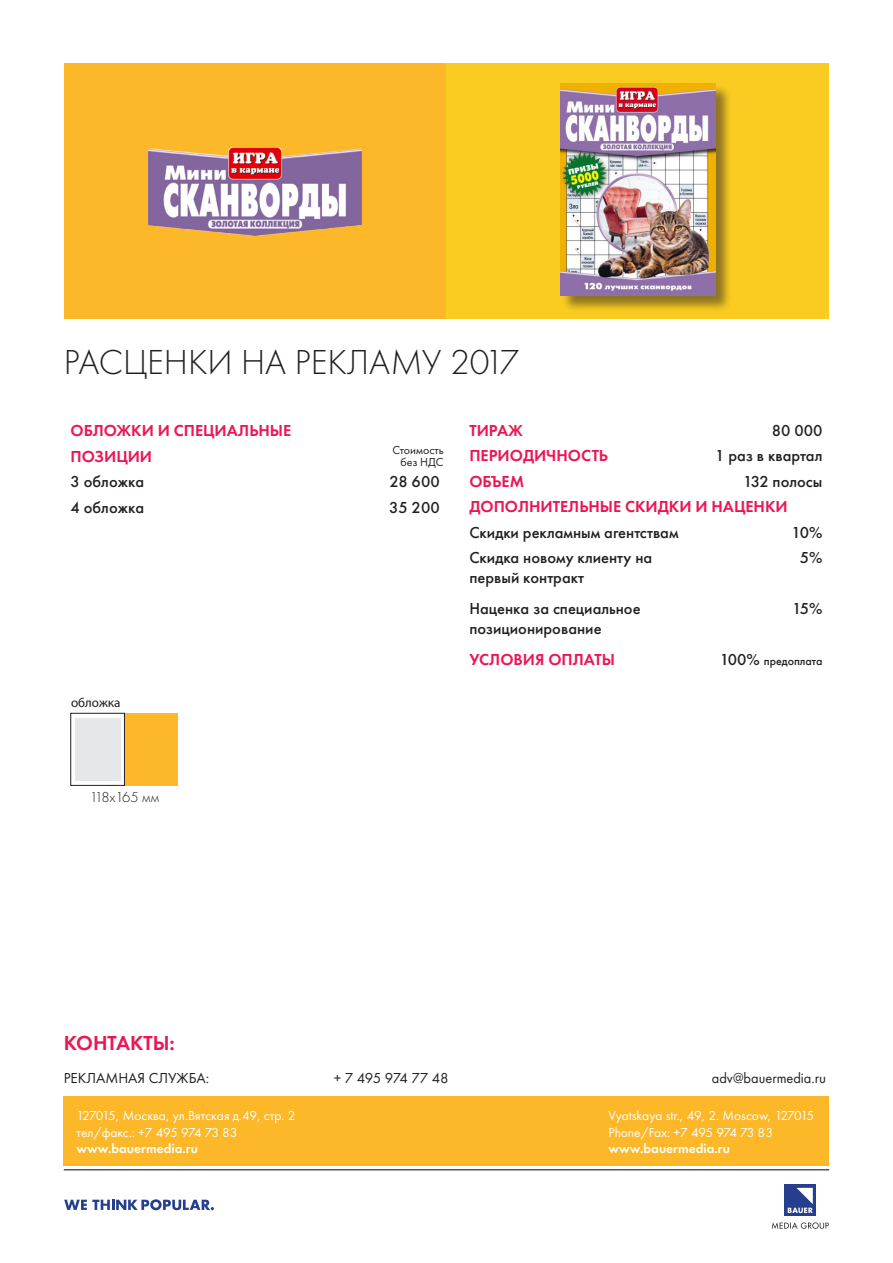
<style>
.page{position:relative;width:893px;height:1263px;background:#fff}
.page>*{position:absolute;margin:0;border:0;box-sizing:border-box;transform-origin:0 0}
.t1{font:300 36px "Futura PT";color:#231f20}
.t2{font:600 21px "Futura PT";color:#ed1654}
.t3{font:500 16.5px/19.8px "Futura PT";color:#231f20}
.t4{font:600 16.5px "Futura PT";color:#ed1654}
.t5{font:15px "Futura PT";color:#231f20;scale:.96 1}
.t6{font:15px "Futura PT";color:#231f20}
.t7{font:15px "Futura PT";letter-spacing:-.03em;color:#231f20}
.t8{font:300 15px "Futura PT";color:#231f20}
.t9{font:13.5px "Futura PT";color:#fff}
.t10{font:13.5px "Futura PT";letter-spacing:-.02em;color:#fff}
.t11{font:600 13.5px "Futura PT";color:#fff}
.t12{font:13.2px "Myriad Pro";color:#231f20}
.t13{font:12px "Futura PT";color:#231f20}
.t14{font:500 12px "Futura PT";color:#231f20}
.s1{font-size:16.5px}
</style>
<div class="page">
<div style="left:64px;top:64px;width:382px;height:255px;background:#fcb828"></div>
<div style="left:446px;top:64px;width:383px;height:255px;background:#facb21"></div>
<hr style="left:64px;top:1169px;width:765px;height:1px;background:#000">
<svg style="left:772px;top:1222px;width:57px;height:7px"></svg>
<div style="left:785px;top:1185px;width:31px;height:31px;background:#253f8e"></div>
<svg style="left:788px;top:1188px;width:25px;height:25px"></svg>
<svg style="left:64px;top:1199px;width:150px;height:11px"></svg>
<div style="left:64px;top:1096px;width:765px;height:70px;background:#fcb828"></div>
<img style="left:149px;top:148px;width:212px;height:87px">
<div style="left:125px;top:713px;width:53px;height:72px;background:#fcb828"></div>
<div style="left:71px;top:713px;width:54px;height:72px;border:1px solid #231f20"></div>
<div style="left:75px;top:718px;width:45px;height:63px;background:#e6e7e9"></div>
<div style="left:561px;top:84px;width:171px;height:228px;background:#231f20;opacity:.5"></div>
<img style="left:560px;top:84px;width:155px;height:211px">
<p class="t1" style="left:64px;top:342px;width:457px">РАСЦЕНКИ НА РЕКЛАМУ 2017</p>
<p class="t4" style="left:71px;top:420px;width:222px">ОБЛОЖКИ И СПЕЦИАЛЬНЫЕ</p>
<p class="t4" style="left:71px;top:446px;width:83px">ПОЗИЦИИ</p>
<p class="t13" style="left:392px;top:443px;width:53px">Стоимость</p>
<p class="t13" style="left:400px;top:455px;width:45px">без НДС</p>
<p class="t3" style="left:71px;top:472px;width:75px">3 обложка</p>
<p class="t3" style="left:390px;top:472px;width:52px">28 600</p>
<p class="t3" style="left:71px;top:497px;width:75px">4 обложка</p>
<p class="t3" style="left:389px;top:497px;width:52px">35 200</p>
<p class="t12" style="left:71px;top:695px;width:51px">обложка</p>
<p class="t4" style="left:469px;top:420px;width:55px">ТИРАЖ</p>
<p class="t3" style="left:772px;top:420px;width:52px">80 000</p>
<p class="t4" style="left:469px;top:445px;width:140px">ПЕРИОДИЧНОСТЬ</p>
<p class="t3" style="left:715px;top:446px;width:109px">1 раз в квартал</p>
<p class="t4" style="left:469px;top:471px;width:56px">ОБЪЕМ</p>
<p class="t3" style="left:743px;top:471px;width:81px">132 полосы</p>
<p class="t4" style="left:469px;top:496px;width:320px">ДОПОЛНИТЕЛЬНЫЕ СКИДКИ И НАЦЕНКИ</p>
<p class="t3" style="left:469px;top:522px;width:211px">Скидки рекламным агентствам</p>
<p class="t3" style="left:792px;top:522px;width:32px">10%</p>
<p class="t3" style="left:469px;top:548px;width:184px">Cкидка новому клиенту на первый контракт</p>
<p class="t3" style="left:800px;top:548px;width:24px">5%</p>
<p class="t3" style="left:469px;top:599px;width:173px">Наценка за специальное позиционирование</p>
<p class="t3" style="left:792px;top:599px;width:32px">15%</p>
<p class="t4" style="left:469px;top:649px;width:147px">УСЛОВИЯ ОПЛАТЫ</p>
<p class="t14" style="left:720px;top:654px;width:104px"><span class="s1">100%</span> предоплата</p>
<p class="t8" style="left:90px;top:788px;width:71px">118x165 мм</p>
<p class="t2" style="left:64px;top:1030px;width:113px">КОНТАКТЫ:</p>
<p class="t6" style="left:64px;top:1069px;width:147px">РЕКЛАМНАЯ СЛУЖБА:</p>
<p class="t7" style="left:334px;top:1069px;width:116px">+ 7 495 974 77 48</p>
<p class="t5" style="left:712px;top:1069px;width:121px">adv@bauermedia.ru</p>
<p class="t9" style="left:77px;top:1108px;width:220px">127015, Москва, ул.Вятская д.49, стр. 2</p>
<p class="t10" style="left:77px;top:1124px;width:163px">тел/факс.: +7 495 974 73 83</p>
<p class="t11" style="left:77px;top:1140px;width:123px">www.bauermedia.ru</p>
<p class="t9" style="left:609px;top:1108px;width:207px">Vyatskaya str., 49, 2. Moscow, 127015</p>
<p class="t10" style="left:609px;top:1124px;width:166px">Phone/Fax: +7 495 974 73 83</p>
<p class="t11" style="left:609px;top:1140px;width:123px">www.bauermedia.ru</p>
</div>
